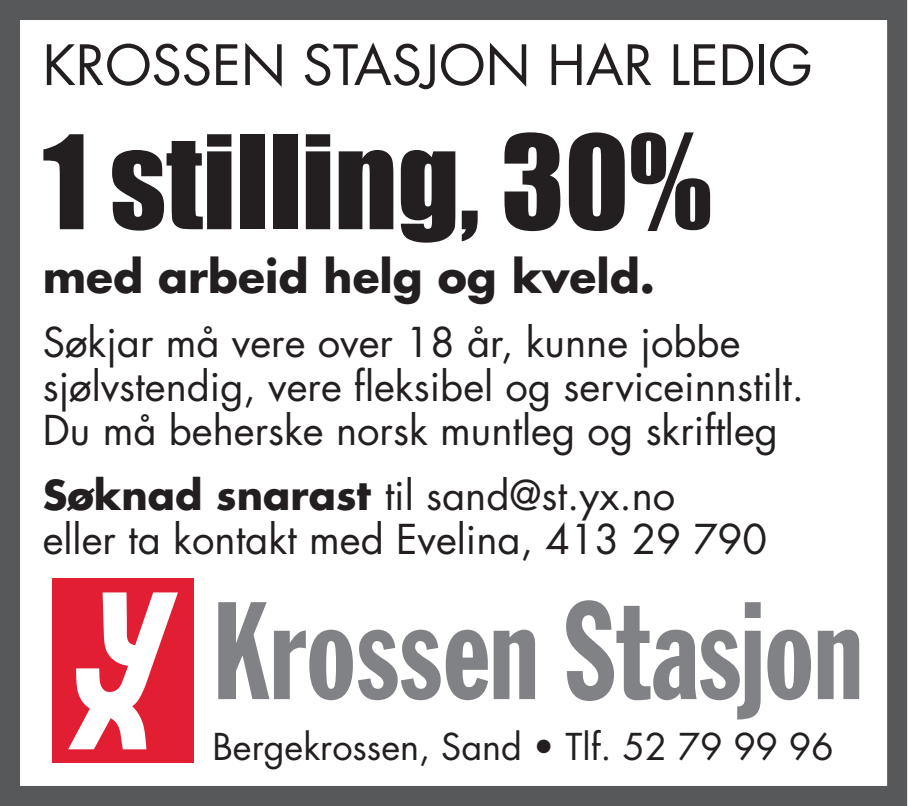
<style>
.page{position:relative;width:908px;height:806px;background:#fff}
.page>*{position:absolute;margin:0;border:0;box-sizing:border-box;transform-origin:0 0}
.t1{font:136px "Franklin Gothic Extra Cond";color:#808285}
.t2{font:120px "Impact";color:#231f20}
.t3{font:54px "Futura";color:#231f20}
.t4{font:700 44px "Futura";color:#231f20}
.t5{font:40px "Futura";color:#231f20}
.t6{font:36px "Futura";color:#231f20}
.s1{font-weight:700}
</style>
<div class="page">
<div style="left:0;top:0;width:906px;height:805px;border:20px solid #57585a"></div>
<div style="left:52px;top:578px;width:141px;height:184px;background:#e21e32"></div>
<svg style="left:69px;top:592px;width:109px;height:156px"></svg>
<p class="t3" style="left:43px;top:28px;width:771px">KROSSEN STASJON HAR LEDIG</p>
<p class="t2" style="left:43px;top:89px;width:670px">1 stilling, 30%</p>
<p class="t4" style="left:43px;top:246px;width:613px">med arbeid helg og kveld.</p>
<p class="t5" style="left:43px;top:315px;width:699px">Søkjar må vere over 18 år, kunne jobbe</p>
<p class="t5" style="left:43px;top:359px;width:762px">sjølvstendig, vere fleksibel og serviceinnstilt.</p>
<p class="t5" style="left:43px;top:403px;width:736px">Du må beherske norsk muntleg og skriftleg</p>
<p class="t5" style="left:43px;top:467px;width:633px"><span class="s1">Søknad snarast</span> til sand@st.yx.no</p>
<p class="t5" style="left:43px;top:511px;width:725px">eller ta kontakt med Evelina, 413 29 790</p>
<p class="t1" style="left:212px;top:578px;width:651px">Krossen Stasjon</p>
<p class="t6" style="left:212px;top:721px;width:622px">Bergekrossen, Sand • Tlf. 52 79 99 96</p>
</div>
